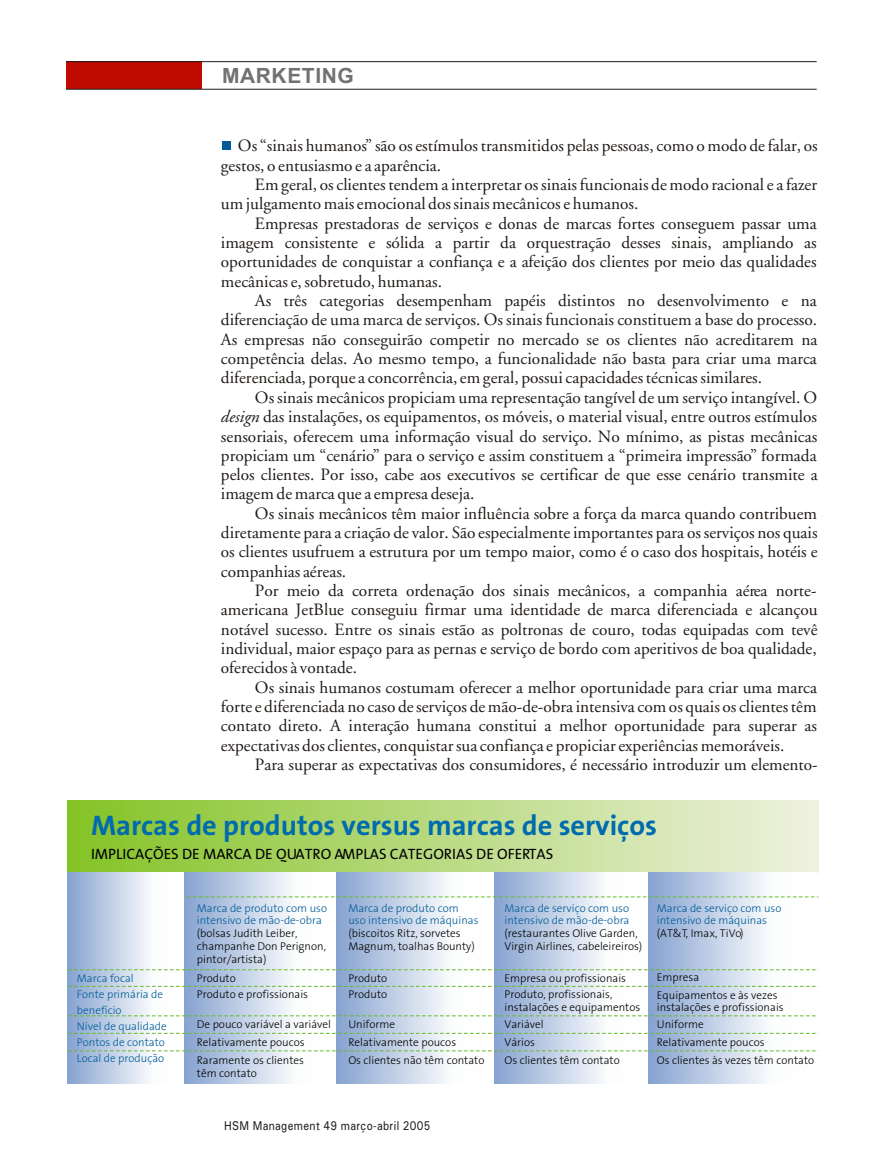
<style>
.page{position:relative;width:885px;height:1170px;background:#fff}
.page>*{position:absolute;margin:0;border:0;box-sizing:border-box;transform-origin:0 0}
.t1{font:700 28.5px "The Sans B7";color:#006bad}
.t2{font:700 21px "Arial";letter-spacing:.03em;color:#737070}
.t3{font:17.25px/19.4px "Adobe Garamond";color:#1f1a17;text-align:justify}
.t4{font:15px "The Sans B5 Plain";color:#000}
.t5{font:12.75px "Univers";letter-spacing:.035em;color:#1f1a17;scale:.84 1}
.t6{font:300 11.25px/17.7px "The Sans B3";color:#000}
.t7{font:300 11.25px/15.9px "The Sans B3";color:#005c99}
.s1{font-style:italic}
</style>
<div class="page">
<div style="left:222px;top:141px;width:9px;height:9px;background:#005c99"></div>
<div style="left:68px;top:800px;width:750px;height:73px;background:linear-gradient(to right,#84c326,#eff2df)"></div>
<div style="left:68px;top:873px;width:117px;height:211px;background:linear-gradient(to right,#8ea8d2,#fff)"></div>
<div style="left:185px;top:873px;width:152px;height:211px;background:linear-gradient(to right,#8fa9d3,#fff)"></div>
<div style="left:337px;top:873px;width:157px;height:211px;background:linear-gradient(to right,#8ea9d3,#fff)"></div>
<div style="left:494px;top:873px;width:155px;height:211px;background:linear-gradient(to right,#8ea8d2,#fff)"></div>
<div style="left:649px;top:873px;width:168px;height:211px;background:linear-gradient(to right,#8ea9d3,#fff)"></div>
<svg style="left:187px;top:897px;width:631px;height:1px"></svg>
<svg style="left:68px;top:969px;width:750px;height:1px"></svg>
<svg style="left:68px;top:986px;width:750px;height:1px"></svg>
<svg style="left:68px;top:1015px;width:749px;height:1px"></svg>
<svg style="left:68px;top:1033px;width:750px;height:1px"></svg>
<svg style="left:68px;top:1051px;width:749px;height:1px"></svg>
<div style="left:66px;top:62px;width:135px;height:27px;background:#bf0a00"></div>
<hr style="left:66px;top:89px;width:751px;height:1px;background:#1f1a17">
<hr style="left:66px;top:61px;width:751px;height:1px;background:#1f1a17">
<p class="t2" style="left:222px;top:68px;width:133px">MARKETING</p>
<p class="t3" style="left:221px;top:138px;width:598px;text-indent:17px">Os “sinais humanos” são os estímulos transmitidos pelas pessoas, como o modo de falar, os gestos, o entusiasmo e a aparência.</p>
<p class="t3" style="left:221px;top:176px;width:598px;text-indent:34px">Em geral, os clientes tendem a interpretar os sinais funcionais de modo racional e a fazer um julgamento mais emocional dos sinais mecânicos e humanos.</p>
<p class="t3" style="left:221px;top:215px;width:597px;text-indent:34px">Empresas prestadoras de serviços e donas de marcas fortes conseguem passar uma imagem consistente e sólida a partir da orquestração desses sinais, ampliando as oportunidades de conquistar a confiança e a afeição dos clientes por meio das qualidades mecânicas e, sobretudo, humanas.</p>
<p class="t3" style="left:221px;top:292px;width:598px;text-indent:34px">As três categorias desempenham papéis distintos no desenvolvimento e na diferenciação de uma marca de serviços. Os sinais funcionais constituem a base do processo.<br>As empresas não conseguirão competir no mercado se os clientes não acreditarem na competência delas. Ao mesmo tempo, a funcionalidade não basta para criar uma marca diferenciada, porque a concorrência, em geral, possui capacidades técnicas similares.</p>
<p class="t3" style="left:221px;top:389px;width:598px;text-indent:34px">Os sinais mecânicos propiciam uma representação tangível de um serviço intangível. O <span class="s1">design</span> das instalações, os equipamentos, os móveis, o material visual, entre outros estímulos sensoriais, oferecem uma informação visual do serviço. No mínimo, as pistas mecânicas propiciam um “cenário” para o serviço e assim constituem a “primeira impressão” formada pelos clientes. Por isso, cabe aos executivos se certificar de que esse cenário transmite a imagem de marca que a empresa deseja.</p>
<p class="t3" style="left:221px;top:505px;width:598px;text-indent:34px">Os sinais mecânicos têm maior influência sobre a força da marca quando contribuem diretamente para a criação de valor. São especialmente importantes para os serviços nos quais os clientes usufruem a estrutura por um tempo maior, como é o caso dos hospitais, hotéis e companhias aéreas.</p>
<p class="t3" style="left:221px;top:582px;width:598px;text-indent:34px">Por meio da correta ordenação dos sinais mecânicos, a companhia aérea norte&shy;americana JetBlue conseguiu firmar uma identidade de marca diferenciada e alcançou notável sucesso. Entre os sinais estão as poltronas de couro, todas equipadas com tevê individual, maior espaço para as pernas e serviço de bordo com aperitivos de boa qualidade, oferecidos à vontade.</p>
<p class="t3" style="left:221px;top:679px;width:598px;text-indent:34px">Os sinais humanos costumam oferecer a melhor oportunidade para criar uma marca forte e diferenciada no caso de serviços de mão-de-obra intensiva com os quais os clientes têm contato direto. A interação humana constitui a melhor oportunidade para superar as expectativas dos clientes, conquistar sua confiança e propiciar experiências memoráveis.</p>
<p class="t3" style="left:255px;top:756px;width:564px">Para superar as expectativas dos consumidores, é necessário introduzir um elemento-</p>
<h1 class="t1" style="left:91px;top:814px;width:568px">Marcas de produtos versus marcas de serviços</h1>
<p class="t4" style="left:91px;top:848px;width:464px">IMPLICAÇÕES DE MARCA DE QUATRO AMPLAS CATEGORIAS DE OFERTAS</p>
<p class="t7" style="left:77px;top:971px;width:91px">Marca focal<br>Fonte primária de benefício<br>Nível de qualidade<br>Pontos de contato<br>Local de produção</p>
<p class="t7" style="left:197px;top:903px;width:132px;line-height:12.8px">Marca de produto com uso intensivo de mão-de-obra</p>
<p class="t6" style="left:197px;top:928px;width:131px;line-height:12.8px">(bolsas Judith Leiber, champanhe Don Perignon, pintor/artista)</p>
<p class="t6" style="left:197px;top:971px;width:113px;line-height:16.5px">Produto<br>Produto e profissionais</p>
<p class="t6" style="left:197px;top:1016px;width:136px">De pouco variável a variável<br>Relativamente poucos<br>Raramente os clientes</p>
<p class="t6" style="left:197px;top:1065px;width:62px">têm contato</p>
<p class="t7" style="left:348px;top:903px;width:132px;line-height:12.8px">Marca de produto com uso intensivo de máquinas</p>
<p class="t6" style="left:348px;top:928px;width:128px;line-height:12.8px">(biscoitos Ritz, sorvetes<br>Magnum, toalhas Bounty)</p>
<p class="t6" style="left:348px;top:971px;width:40px;line-height:16.5px">Produto<br>Produto</p>
<p class="t6" style="left:348px;top:1016px;width:138px;line-height:18.1px">Uniforme<br>Relativamente poucos<br>Os clientes não têm contato</p>
<p class="t5" style="left:224px;top:1121px;width:247px">HSM Management 49 março-abril 2005</p>
<p class="t7" style="left:505px;top:903px;width:126px;line-height:12.8px">Marca de serviço com uso intensivo de mão-de-obra</p>
<p class="t6" style="left:505px;top:928px;width:139px;line-height:12.8px">(restaurantes Olive Garden,<br>Virgin Airlines, cabeleireiros)</p>
<p class="t6" style="left:505px;top:971px;width:123px;line-height:16.8px">Empresa ou profissionais<br>Produto, profissionais,</p>
<p class="t6" style="left:505px;top:1000px;width:137px">instalações e equipamentos<br>Variável<br>Vários<br>Os clientes têm contato</p>
<p class="t7" style="left:657px;top:903px;width:126px;line-height:12.8px">Marca de serviço com uso intensivo de máquinas</p>
<p class="t6" style="left:657px;top:926px;width:88px">(AT&amp;T, Imax, TiVo)</p>
<p class="t6" style="left:657px;top:970px;width:122px;line-height:17.1px">Empresa<br>Equipamentos e às vezes</p>
<p class="t6" style="left:657px;top:1000px;width:159px">instalações e profissionais<br>Uniforme<br>Relativamente poucos<br>Os clientes às vezes têm contato</p>
</div>
